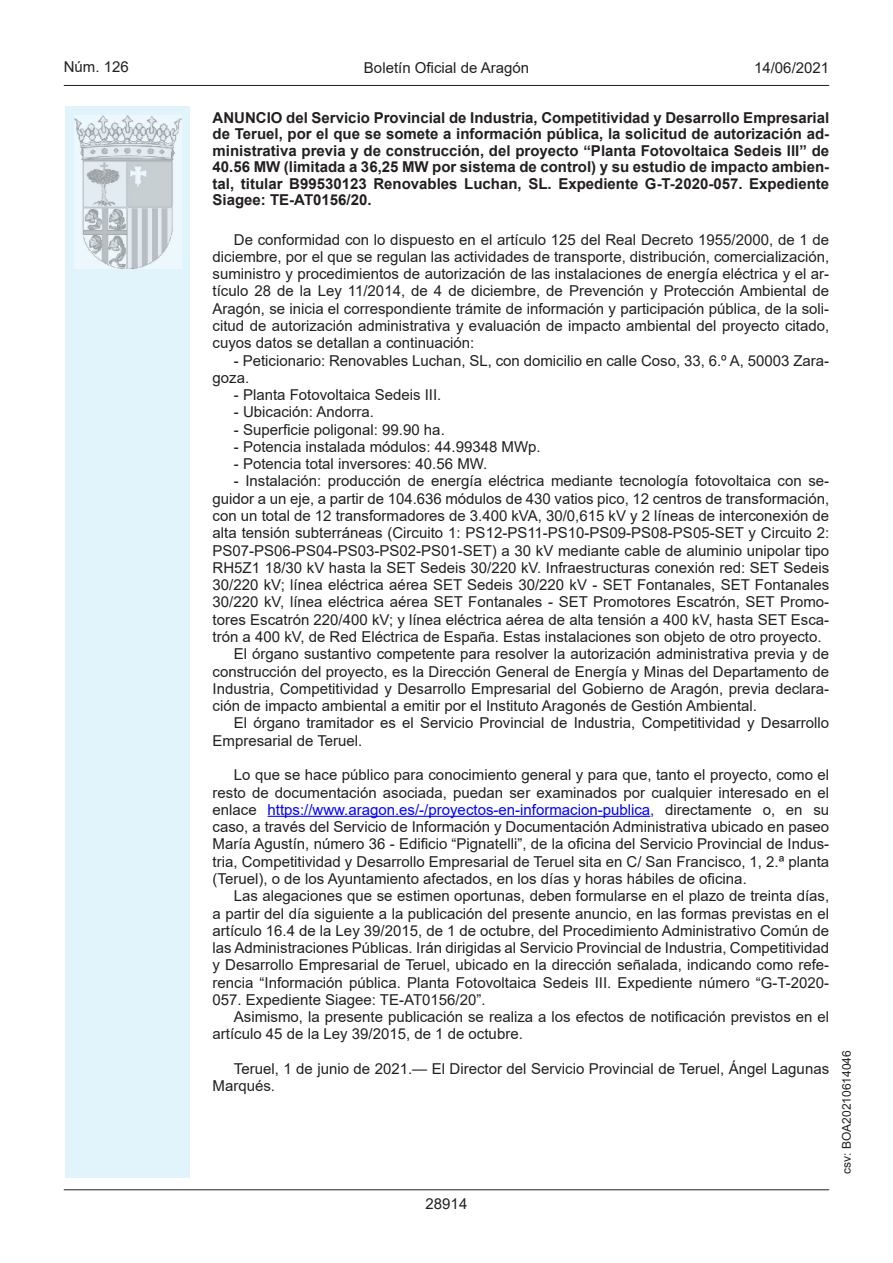
<style>
.page{position:relative;width:893px;height:1263px;background:#fff}
.page>*{position:absolute;margin:0;border:0;box-sizing:border-box;transform-origin:0 0}
.inicio_de_parrafo{font:15px/17.2px "Arial";color:#231f20;text-align:justify}
.Titulo_text{font:700 15px/16.5px "Arial";color:#231f20;text-align:justify}
.estilo_head-c{font:15px "Arial";color:#231f20}
.estilo_head-d{font:15px "Arial MT2";color:#231f20}
.estilo_head-i{font:15px "Arial MT2";color:#231f20}
.numero_pagina{font:15px "Arial MT2";color:#231f20}
.estilo_head-i-2{font:12px "Arial MT2";color:#231f20}
.s1{color:#00f}
</style>
<div class="page">
<div style="left:65px;top:106px;width:125px;height:1072px;background:#e1f4fc"></div>
<img style="left:75px;top:115px;width:106px;height:153px">
<hr style="left:64px;top:85px;width:765px;height:1px;background:#231f20">
<hr style="left:64px;top:1189px;width:765px;height:1px;background:#231f20">
<hr style="left:268px;top:816px;width:382px;height:1px;background:#00f">
<p class="estilo_head-i" style="left:64px;top:57px;width:67px">Núm. 126</p>
<p class="estilo_head-c" style="left:364px;top:57px;width:167px">Boletín Oficial de Aragón</p>
<p class="estilo_head-d" style="left:754px;top:57px;width:77px">14/06/2021</p>
<p class="Titulo_text" style="left:213px;top:110px;width:618px">ANUNCIO del Servicio Provincial de Industria, Competitividad y Desarrollo Empresarial de Teruel, por el que se somete a información pública, la solicitud de autorización ad&shy;ministrativa previa y de construcción, del proyecto “Planta Fotovoltaica Sedeis III” de 40.56 MW (limitada a 36,25 MW por sistema de control) y su estudio de impacto ambien&shy;tal, titular B99530123 Renovables Luchan, SL. Expediente G-T-2020-057. Expediente Siagee: TE-AT0156/20.</p>
<p class="inicio_de_parrafo" style="left:213px;top:231px;width:618px;text-indent:21px">De conformidad con lo dispuesto en el artículo 125 del Real Decreto 1955/2000, de 1 de diciembre, por el que se regulan las actividades de transporte, distribución, comercialización, suministro y procedimientos de autorización de las instalaciones de energía eléctrica y el ar&shy;tículo 28 de la Ley 11/2014, de 4 de diciembre, de Prevención y Protección Ambiental de Aragón, se inicia el correspondiente trámite de información y participación pública, de la soli&shy;citud de autorización administrativa y evaluación de impacto ambiental del proyecto citado, cuyos datos se detallan a continuación:</p>
<p class="inicio_de_parrafo" style="left:213px;top:351px;width:618px;text-indent:21px">- Peticionario: Renovables Luchan, SL, con domicilio en calle Coso, 33, 6.º A, 50003 Zara&shy;goza.</p>
<p class="inicio_de_parrafo" style="left:234px;top:386px;width:209px">- Planta Fotovoltaica Sedeis III.</p>
<p class="inicio_de_parrafo" style="left:234px;top:403px;width:142px">- Ubicación: Andorra.</p>
<p class="inicio_de_parrafo" style="left:234px;top:421px;width:212px">- Superficie poligonal: 99.90 ha.</p>
<p class="inicio_de_parrafo" style="left:234px;top:438px;width:308px">- Potencia instalada módulos: 44.99348 MWp.</p>
<p class="inicio_de_parrafo" style="left:234px;top:455px;width:255px">- Potencia total inversores: 40.56 MW.</p>
<p class="inicio_de_parrafo" style="left:213px;top:472px;width:618px;text-indent:21px">- Instalación: producción de energía eléctrica mediante tecnología fotovoltaica con se&shy;guidor a un eje, a partir de 104.636 módulos de 430 vatios pico, 12 centros de transformación, con un total de 12 transformadores de 3.400 kVA, 30/0,615 kV y 2 líneas de interconexión de alta tensión subterráneas (Circuito 1: PS12-PS11-PS10-PS09-PS08-PS05-SET y Circuito 2:<br>PS07-PS06-PS04-PS03-PS02-PS01-SET) a 30 kV mediante cable de aluminio unipolar tipo RH5Z1 18/30 kV hasta la SET Sedeis 30/220 kV. Infraestructuras conexión red: SET Sedeis 30/220 kV; línea eléctrica aérea SET Sedeis 30/220 kV - SET Fontanales, SET Fontanales 30/220 kV, línea eléctrica aérea SET Fontanales - SET Promotores Escatrón, SET Promo&shy;tores Escatrón 220/400 kV; y línea eléctrica aérea de alta tensión a 400 kV, hasta SET Esca&shy;trón a 400 kV, de Red Eléctrica de España. Estas instalaciones son objeto de otro proyecto.</p>
<p class="inicio_de_parrafo" style="left:213px;top:645px;width:618px;text-indent:21px">El órgano sustantivo competente para resolver la autorización administrativa previa y de construcción del proyecto, es la Dirección General de Energía y Minas del Departamento de Industria, Competitividad y Desarrollo Empresarial del Gobierno de Aragón, previa declara&shy;ción de impacto ambiental a emitir por el Instituto Aragonés de Gestión Ambiental.</p>
<p class="inicio_de_parrafo" style="left:213px;top:714px;width:618px;text-indent:21px">El órgano tramitador es el Servicio Provincial de Industria, Competitividad y Desarrollo<br>Empresarial de Teruel.</p>
<p class="inicio_de_parrafo" style="left:213px;top:766px;width:618px;text-indent:21px">Lo que se hace público para conocimiento general y para que, tanto el proyecto, como el resto de documentación asociada, puedan ser examinados por cualquier interesado en el enlace <span class="s1">https://www.aragon.es/-/proyectos-en-informacion-publica</span>, directamente o, en su caso, a través del Servicio de Información y Documentación Administrativa ubicado en paseo María Agustín, número 36 - Edificio “Pignatelli”, de la oficina del Servicio Provincial de Indus&shy;tria, Competitividad y Desarrollo Empresarial de Teruel sita en C/ San Francisco, 1, 2.ª planta (Teruel), o de los Ayuntamiento afectados, en los días y horas hábiles de oficina.</p>
<p class="inicio_de_parrafo" style="left:213px;top:887px;width:618px;text-indent:21px">Las alegaciones que se estimen oportunas, deben formularse en el plazo de treinta días, a partir del día siguiente a la publicación del presente anuncio, en las formas previstas en el artículo 16.4 de la Ley 39/2015, de 1 de octubre, del Procedimiento Administrativo Común de las Administraciones Públicas. Irán dirigidas al Servicio Provincial de Industria, Competitividad y Desarrollo Empresarial de Teruel, ubicado en la dirección señalada, indicando como refe&shy;rencia “Información pública. Planta Fotovoltaica Sedeis III. Expediente número “G-T-2020- 057. Expediente Siagee: TE-AT0156/20”.</p>
<p class="inicio_de_parrafo" style="left:213px;top:1008px;width:618px;text-indent:21px">Asimismo, la presente publicación se realiza a los efectos de notificación previstos en el artículo 45 de la Ley 39/2015, de 1 de octubre.</p>
<p class="inicio_de_parrafo" style="left:213px;top:1060px;width:618px;text-indent:21px">Teruel, 1 de junio de 2021.— El Director del Servicio Provincial de Teruel, Ángel Lagunas<br>Marqués.</p>
<p class="numero_pagina" style="left:426px;top:1193px;width:43px">28914</p>
<p class="estilo_head-i-2" style="left:838px;top:1174px;width:125px;rotate:-90deg">csv: BOA20210614046</p>
</div>
